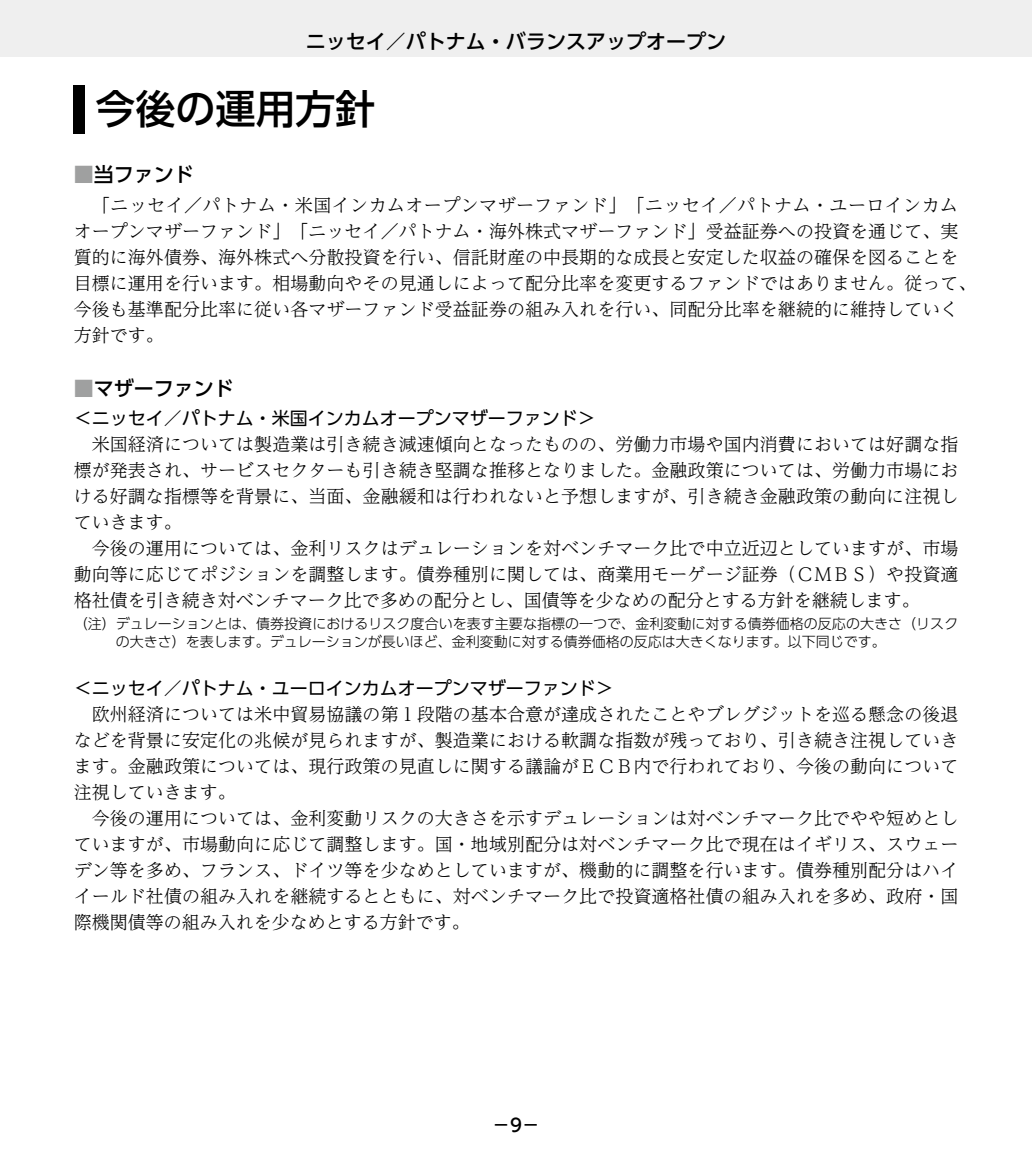
<style>
.page{position:relative;width:1032px;height:1163px;background:#fff}
.page>*{position:absolute;margin:0;border:0;box-sizing:border-box;transform-origin:0 0}
.t1{font:500 40px "UD Shin Go Pro";color:#000}
.t2{font:500 20px "UD Shin Go Pro";color:#000}
.t3{font:300 18px/26px "UD Reimin Pro";letter-spacing:.005em;color:#000}
.t4{font:18px "UD Shin Go Pro";color:#000}
.t5{font:500 18px "UD Shin Go Pro";color:#000}
.t6{font:300 14px/18px "UD Shin Go Pro";letter-spacing:.005em;color:#000}
.s1{color:#9fa0a0}
</style>
<div class="page">
<div style="left:0;top:0;width:1032px;height:57px;background:#efefef"></div>
<div style="left:73px;top:85px;width:11px;height:48px;background:#000"></div>
<p class="t2" style="left:306px;top:25px;width:421px">ニッセイ／パトナム・バランスアップオープン</p>
<h1 class="t1" style="left:95px;top:77px;width:282px">今後の運用方針</h1>
<p class="t2" style="left:74px;top:158px;width:122px"><span class="s1">■</span>当ファンド</p>
<p class="t3" style="left:74px;top:191px;width:904px">　「ニッセイ／パトナム・米国インカムオープンマザーファンド」「ニッセイ／パトナム・ユーロインカムオープンマザーファンド」「ニッセイ／パトナム・海外株式マザーファンド」受益証券への投資を通じて、実質的に海外債券、海外株式へ分散投資を行い、信託財産の中長期的な成長と安定した収益の確保を図ることを目標に運用を行います。相場動向やその見通しによって配分比率を変更するファンドではありません。従って、今後も基準配分比率に従い各マザーファンド受益証券の組み入れを行い、同配分比率を継続的に維持していく方針です。</p>
<p class="t2" style="left:74px;top:371px;width:162px"><span class="s1">■</span>マザーファンド</p>
<p class="t4" style="left:74px;top:403px;width:524px">＜ニッセイ／パトナム・米国インカムオープンマザーファンド＞</p>
<p class="t3" style="left:74px;top:430px;width:886px">　米国経済については製造業は引き続き減速傾向となったものの、労働力市場や国内消費においては好調な指標が発表され、サービスセクターも引き続き堅調な推移となりました。金融政策については、労働力市場における好調な指標等を背景に、当面、金融緩和は行われないと予想しますが、引き続き金融政策の動向に注視していきます。<br>　今後の運用については、金利リスクはデュレーションを対ベンチマーク比で中立近辺としていますが、市場動向等に応じてポジションを調整します。債券種別に関しては、商業用モーゲージ証券（ＣＭＢＳ）や投資適格社債を引き続き対ベンチマーク比で多めの配分とし、国債等を少なめの配分とする方針を継続します。</p>
<p class="t6" style="left:116px;top:614px;width:844px;text-indent:-42px">（注）デュレーションとは、債券投資におけるリスク度合いを表す主要な指標の一つで、金利変動に対する債券価格の反応の大きさ（リスクの大きさ）を表します。デュレーションが長いほど、金利変動に対する債券価格の反応は大きくなります。以下同じです。</p>
<p class="t4" style="left:74px;top:673px;width:542px">＜ニッセイ／パトナム・ユーロインカムオープンマザーファンド＞</p>
<p class="t3" style="left:74px;top:700px;width:886px">　欧州経済については米中貿易協議の第１段階の基本合意が達成されたことやブレグジットを巡る懸念の後退などを背景に安定化の兆候が見られますが、製造業における軟調な指数が残っており、引き続き注視していきます。金融政策については、現行政策の見直しに関する議論がＥＣＢ内で行われており、今後の動向について注視していきます。<br>　今後の運用については、金利変動リスクの大きさを示すデュレーションは対ベンチマーク比でやや短めとしていますが、市場動向に応じて調整します。国・地域別配分は対ベンチマーク比で現在はイギリス、スウェーデン等を多め、フランス、ドイツ等を少なめとしていますが、機動的に調整を行います。債券種別配分はハイイールド社債の組み入れを継続するとともに、対ベンチマーク比で投資適格社債の組み入れを多め、政府・国際機関債等の組み入れを少なめとする方針です。</p>
<p class="t5" style="left:492px;top:1110px;width:49px">－9－</p>
</div>
